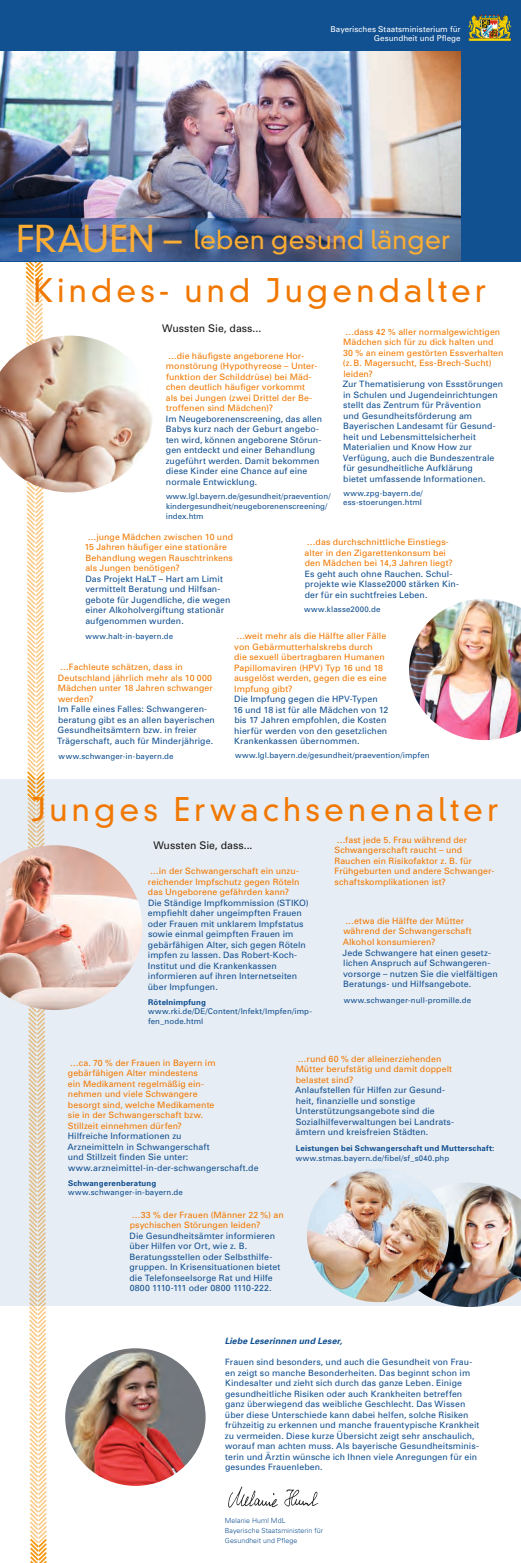
<style>
.page{position:relative;width:521px;height:1563px;background:#fff}
.page>*{position:absolute;margin:0;border:0;box-sizing:border-box;transform-origin:0 0}
.t1{font:300 31.5px "DIN Neuzeit Grotesk";letter-spacing:.13em;color:#f17800}
.t2{font:300 25.38px "DIN Neuzeit Grotesk";letter-spacing:.01em;color:#fcad33}
.t3{font:10.5px "Univers";color:#151616}
.t4{font:8.75px/10.5px "Univers";letter-spacing:.01em;color:#115091}
.t5{font:8.75px/10.5px "Univers";letter-spacing:.01em;color:#f17800}
.t6{font:italic 700 8.75px "Univers";letter-spacing:.015em;color:#115091}
.t7{font:8.05px/9px "Univers";color:#fff;text-align:right}
.t8{font:7.88px/9.6px "Univers";letter-spacing:.01em;color:#115091}
.t9{font:700 7.88px/9.6px "Univers";letter-spacing:.02em;color:#115091}
.t10{font:300 7px/9.6px "Univers";letter-spacing:.01em;color:#115091}
.s1{font-size:35.88px}
.s2{color:#f17800}
.s3{color:#115091}
.s4{font-weight:700}
.s5{font-weight:400}
</style>
<div class="page">
<div style="left:0;top:0;width:521px;height:261px;background:#115091"></div>
<img style="left:468px;top:15px;width:43px;height:26px">
<img style="left:0;top:51px;width:460px;height:210px">
<svg style="left:0;top:218px;width:461px;height:42px;background:#4f6691"></svg>
<div style="left:0;top:779px;width:521px;height:526px;background:#e7edf4"></div>
<img style="left:0;top:335px;width:152px;height:157px">
<img style="left:409px;top:599px;width:112px;height:141px">
<img style="left:0;top:845px;width:142px;height:165px">
<img style="left:394px;top:1183px;width:127px;height:124px">
<img style="left:307px;top:1169px;width:142px;height:133px">
<svg style="left:24px;top:249px;width:24px;height:1314px"></svg>
<img style="left:65px;top:1348px;width:141px;height:138px">
<img style="left:229px;top:1486px;width:90px;height:22px">
<p class="t7" style="left:331px;top:25px;width:132px">Bayerisches Staatsministerium für<br>Gesundheit und Pflege</p>
<h1 class="t2" style="left:16px;top:225px;width:435px"><span class="s1">FRAUEN –</span> leben gesund länger</h1>
<h2 class="t1" style="left:34px;top:271px;width:454px">Kindes- und Jugendalter</h2>
<p class="t3" style="left:162px;top:321px;width:101px">Wussten Sie, dass...</p>
<p class="t4" style="left:166px;top:350px;width:158px"><span class="s2">…die häufigste angeborene Hor&shy;monstörung (Hypothyreose – Unter&shy;funktion der Schilddrüse) bei Mäd&shy;chen deutlich häufiger vorkommt<br>als bei Jungen (zwei Drittel der Be&shy;troffenen sind Mädchen)?<br></span>Im Neugeborenenscreening, das allen Babys kurz nach der Geburt angebo&shy;ten wird, können angeborene Störun&shy;gen entdeckt und einer Behandlung zugeführt werden. Damit bekommen diese Kinder eine Chance auf eine normale Entwicklung.</p>
<p class="t8" style="left:166px;top:492px;width:166px">www.lgl.bayern.de/gesundheit/praevention/ kindergesundheit/neugeborenenscreening/ index.htm</p>
<p class="t4" style="left:343px;top:326px;width:162px;text-indent:3px"><span class="s2">…dass 42 % aller normalgewichtigen<br>Mädchen sich für zu dick halten und<br>30 % an einem gestörten Essverhalten (z. B. Magersucht, Ess-Brech-Sucht) leiden?<br></span>Zur Thematisierung von Essstörungen in Schulen und Jugendeinrichtungen stellt das Zentrum für Prävention<br>und Gesundheitsförderung am<br>Bayerischen Landesamt für Gesund&shy;heit und Lebensmittelsicherheit<br>Materialien und Know How zur<br>Verfügung, auch die Bundeszentrale für gesundheitliche Aufklärung<br>bietet umfassende Informationen.</p>
<p class="t8" style="left:343px;top:488px;width:81px">www.zpg-bayern.de/ ess-stoerungen.html</p>
<p class="t4" style="left:84px;top:531px;width:150px;text-indent:3px"><span class="s2">…junge Mädchen zwischen 10 und<br>15 Jahren häufiger eine stationäre<br>Behandlung wegen Rauschtrinkens als Jungen benötigen?<br></span>Das Projekt HaLT – Hart am Limit vermittelt Beratung und Hilfsan&shy;gebote für Jugendliche, die wegen einer Alkoholvergiftung stationär aufgenommen wurden.</p>
<p class="t8" style="left:86px;top:631px;width:89px">www.halt-in-bayern.de</p>
<p class="t5" style="left:305px;top:537px;width:156px">…das durchschnittliche Einstiegs&shy;alter in den Zigarettenkonsum bei den Mädchen bei 14,3 Jahren liegt?<br><span class="s3">Es geht auch ohne Rauchen. Schul&shy;projekte wie Klasse2000 stärken Kin&shy;der für ein suchtfreies Leben.</span></p>
<p class="t8" style="left:304px;top:604px;width:78px">www.klasse2000.de</p>
<p class="t5" style="left:233px;top:630px;width:157px;text-indent:3px">…weit mehr als die Hälfte aller Fälle von Gebärmutterhalskrebs durch<br>die sexuell übertragbaren Humanen<br>Papillomaviren (HPV) Typ 16 und 18 ausgelöst werden, gegen die es eine<br>Impfung gibt?<br><span class="s3">Die Impfung gegen die HPV-Typen<br>16 und 18 ist für alle Mädchen von 12 bis 17 Jahren empfohlen, die Kosten hierfür werden von den gesetzlichen<br>Krankenkassen übernommen.</span></p>
<p class="t8" style="left:235px;top:750px;width:196px">www.lgl.bayern.de/gesundheit/praevention/impfen</p>
<h2 class="t1" style="left:31px;top:790px;width:468px">Junges Erwachsenenalter</h2>
<p class="t4" style="left:148px;top:866px;width:162px"><span class="s2">…in der Schwangerschaft ein unzu&shy;reichender Impfschutz gegen Röteln das Ungeborene gefährden kann?<br></span>Die Ständige Impfkommission (STIKO) empfiehlt daher ungeimpften Frauen oder Frauen mit unklarem Impfstatus sowie einmal geimpften Frauen im gebärfähigen Alter, sich gegen Röteln impfen zu lassen. Das Robert-Koch-Institut und die Krankenkassen informieren auf ihren Internetseiten über Impfungen.</p>
<p class="t4" style="left:57px;top:661px;width:159px;text-indent:3px"><span class="s2">…Fachleute schätzen, dass in<br>Deutschland jährlich mehr als 10 000<br>Mädchen unter 18 Jahren schwanger werden?<br></span>Im Falle eines Falles: Schwangeren&shy;beratung gibt es an allen bayerischen<br>Gesundheitsämtern bzw. in freier<br>Trägerschaft, auch für Minderjährige.</p>
<p class="t8" style="left:59px;top:751px;width:116px">www.schwanger-in-bayern.de</p>
<p class="t5" style="left:334px;top:834px;width:161px">…fast jede 5. Frau während der<br>Schwangerschaft raucht – und<br>Rauchen ein Risikofaktor z. B. für<br>Frühgeburten und andere Schwanger&shy;schaftskomplikationen ist?</p>
<p class="t4" style="left:342px;top:915px;width:157px;text-indent:3px"><span class="s2">…etwa die Hälfte der Mütter während der Schwangerschaft<br>Alkohol konsumieren?<br></span>Jede Schwangere hat einen gesetz&shy;lichen Anspruch auf Schwangeren&shy;vorsorge – nutzen Sie die vielfältigen<br>Beratungs- und Hilfsangebote.</p>
<p class="t8" style="left:344px;top:995px;width:129px">www.schwanger-null-promille.de</p>
<p class="t3" style="left:153px;top:839px;width:101px">Wussten Sie, dass...</p>
<p class="t8" style="left:148px;top:997px;width:165px"><span class="s4">Rötelnimpfung </span>www.rki.de/DE/Content/Infekt/Impfen/imp-</p>
<p class="t8" style="left:148px;top:1016px;width:57px">fen_node.html</p>
<p class="t5" style="left:67px;top:1057px;width:193px;text-indent:3px">…ca. 70 % der Frauen in Bayern im gebärfähigen Alter mindestens<br>ein Medikament regelmäßig ein-<br>nehmen und viele Schwangere<br>besorgt sind, welche Medikamente<br>sie in der Schwangerschaft bzw.<br>Stillzeit einnehmen dürfen?<br><span class="s3">Hilfreiche Informationen zu<br>Arzneimitteln in Schwangerschaft<br>und Stillzeit finden Sie unter: www.arzneimittel-in-der-schwangerschaft.de</span></p>
<p class="t8" style="left:68px;top:1178px;width:116px"><span class="s4">Schwangerenberatung </span>www.schwanger-in-bayern.de</p>
<p class="t4" style="left:129px;top:1209px;width:156px"><span class="s2">…33 % der Frauen (Männer 22 %) an psychischen Störungen leiden?<br></span>Die Gesundheitsämter informieren über Hilfen vor Ort, wie z. B.<br>Beratungsstellen oder Selbsthilfe&shy;gruppen. In Krisensituationen bietet die Telefonseelsorge Rat und Hilfe 0800 1110-111 oder 0800 1110-222.</p>
<p class="t4" style="left:295px;top:1053px;width:161px;text-indent:3px"><span class="s2">…rund 60 % der alleinerziehenden Mütter berufstätig und damit doppelt belastet sind?<br></span>Anlaufstellen für Hilfen zur Gesund&shy;heit, finanzielle und sonstige Unterstützungsangebote sind die Sozialhilfeverwaltungen bei Landrats&shy;ämtern und kreisfreien Städten.</p>
<p class="t9" style="left:296px;top:1143px;width:200px">Leistungen bei Schwangerschaft und Mutterschaft: <span class="s5">www.stmas.bayern.de/fibel/sf_s040.php</span></p>
<p class="t6" style="left:225px;top:1335px;width:119px">Liebe Leserinnen und Leser,</p>
<p class="t4" style="left:225px;top:1357px;width:256px">Frauen sind besonders, und auch die Gesundheit von Frau&shy;en zeigt so manche Besonderheiten. Das beginnt schon im Kindesalter und zieht sich durch das ganze Leben. Einige gesundheitliche Risiken oder auch Krankheiten betreffen ganz überwiegend das weibliche Geschlecht. Das Wissen über diese Unterschiede kann dabei helfen, solche Risiken frühzeitig zu erkennen und manche frauentypische Krankheit zu vermeiden. Diese kurze Übersicht zeigt sehr anschaulich, worauf man achten muss. Als bayerische Gesundheitsminis&shy;terin und Ärztin wünsche ich Ihnen viele Anregungen für ein gesundes Frauenleben.</p>
<p class="t10" style="left:225px;top:1516px;width:100px">Melanie Huml MdL<br>Bayerische Staatsministerin für<br>Gesundheit und Pflege</p>
</div>
